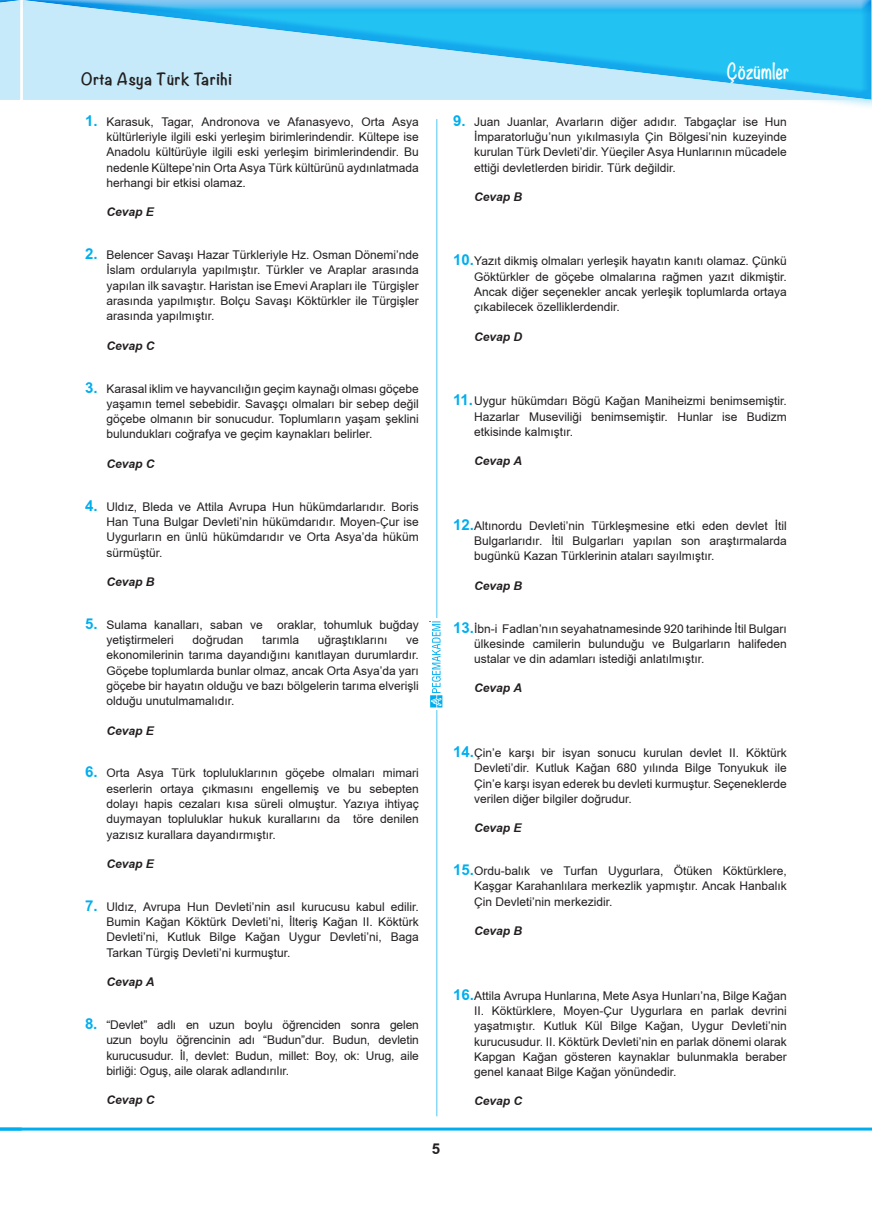
<style>
.page{position:relative;width:872px;height:1212px;background:#fff}
.page>*{position:absolute;margin:0;border:0;box-sizing:border-box;transform-origin:0 0}
.t1{font:700 19.5px "Noteworthy";color:#fff;scale:.8 1}
.t2{font:700 15px "Noteworthy";letter-spacing:.04em;color:#231f20}
.t3{font:700 15px "TR Arial";color:#231f20}
.t4{font:12px/15.3px "TR Arial";color:#231f20;text-align:justify}
.t5{font:italic 700 12px "TR Arial";color:#231f20}
.s1{font-weight:700;font-size:15px;color:#00aeef}
</style>
<div class="page">
<svg style="left:29px;top:0;width:843px;height:100px;background:#78d3f5"></svg>
<hr style="left:436px;top:119px;width:1px;height:997px;background:#00aeef">
<svg style="left:430px;top:619px;width:13px;height:91px"></svg>
<svg style="left:429px;top:621px;width:13px;height:86px"></svg>
<hr style="left:22px;top:1127px;width:850px;height:3px;background:#00aeef">
<div style="left:0;top:0;width:29px;height:110px;background:#00aeef;opacity:.33"></div>
<div style="left:0;top:0;width:22px;height:102px;background:#fff"></div>
<div style="left:0;top:0;width:21px;height:100px;background:#c6eafa"></div>
<hr style="left:0;top:1127px;width:22px;height:3px;background:#00aeef">
<p class="t2" style="left:81px;top:65px;width:152px">Orta Asya Türk Tarihi</p>
<h1 class="t1" style="left:727px;top:54px;width:80px">Çözümler</h1>
<p class="t4" style="left:106px;top:114px;width:314px;text-indent:-21px"><span class="s1">1.</span> Karasuk, Tagar, Andronova ve Afanasyevo, Orta Asya kültürleriyle ilgili eski yerleşim birimlerindendir. Kültepe ise Anadolu kültürüyle ilgili eski yerleşim birimlerindendir. Bu nedenle Kültepe’nin Orta Asya Türk kültürünü aydınlatmada herhangi bir etkisi olamaz.</p>
<p class="t5" style="left:106px;top:204px;width:49px">Cevap E</p>
<p class="t4" style="left:106px;top:247px;width:314px;text-indent:-21px"><span class="s1">2.</span> Belencer Savaşı Hazar Türkleriyle Hz. Osman Dönemi’nde İslam ordularıyla yapılmıştır. Türkler ve Araplar arasında yapılan ilk savaştır. Haristan ise Emevi Arapları ile Türgişler arasında yapılmıştır. Bolçu Savaşı Köktürkler ile Türgişler arasında yapılmıştır.</p>
<p class="t5" style="left:106px;top:337px;width:50px">Cevap C</p>
<p class="t4" style="left:106px;top:381px;width:314px;text-indent:-21px"><span class="s1">3.</span> Karasal iklim ve hayvancılığın geçim kaynağı olması göçebe yaşamın temel sebebidir. Savaşçı olmaları bir sebep değil göçebe olmanın bir sonucudur. Toplumların yaşam şeklini bulundukları coğrafya ve geçim kaynakları belirler.</p>
<p class="t5" style="left:106px;top:455px;width:50px">Cevap C</p>
<p class="t4" style="left:106px;top:499px;width:314px;text-indent:-21px"><span class="s1">4.</span> Uldız, Bleda ve Attila Avrupa Hun hükümdarlarıdır. Boris Han Tuna Bulgar Devleti’nin hükümdarıdır. Moyen-Çur ise Uygurların en ünlü hükümdarıdır ve Orta Asya’da hüküm sürmüştür.</p>
<p class="t5" style="left:106px;top:573px;width:50px">Cevap B</p>
<p class="t4" style="left:106px;top:617px;width:314px;text-indent:-21px"><span class="s1">5.</span> Sulama kanalları, saban ve oraklar, tohumluk buğday yetiştirmeleri</p>
<p class="t4" style="left:474px;top:114px;width:314px;text-indent:-21px"><span class="s1">9.</span> Juan Juanlar, Avarların diğer adıdır. Tabgaçlar ise Hun İmparatorluğu’nun yıkılmasıyla Çin Bölgesi’nin kuzeyinde kurulan Türk Devleti’dir. Yüeçiler Asya Hunlarının mücadele ettiği devletlerden biridir. Türk değildir.</p>
<p class="t5" style="left:474px;top:188px;width:50px">Cevap B</p>
<p class="t4" style="left:474px;top:254px;width:314px;text-indent:-21px"><span class="s1">10.</span>Yazıt dikmiş olmaları yerleşik hayatın kanıtı olamaz. Çünkü Göktürkler de göçebe olmalarına rağmen yazıt dikmiştir.<br>Ancak diğer seçenekler ancak yerleşik toplumlarda ortaya çıkabilecek özelliklerdendir.</p>
<p class="t5" style="left:474px;top:328px;width:50px">Cevap D</p>
<p class="t4" style="left:474px;top:393px;width:314px;text-indent:-21px"><span class="s1">11.</span>Uygur hükümdarı Bögü Kağan Maniheizmi benimsemiştir.<br>Hazarlar Museviliği benimsemiştir. Hunlar ise Budizm etkisinde kalmıştır.</p>
<p class="t5" style="left:474px;top:453px;width:50px">Cevap A</p>
<p class="t4" style="left:474px;top:518px;width:314px;text-indent:-21px"><span class="s1">12.</span>Altınordu Devleti’nin Türkleşmesine etki eden devlet İtil Bulgarlarıdır. İtil Bulgarları yapılan son araştırmalarda bugünkü Kazan Türklerinin ataları sayılmıştır.</p>
<p class="t5" style="left:474px;top:577px;width:50px">Cevap B</p>
<p class="t4" style="left:474px;top:621px;width:314px;text-indent:-21px"><span class="s1">13.</span>İbn-i Fadlan’nın seyahatnamesinde 920 tarihinde İtil Bulgarı ülkesinde camilerin bulunduğu ve Bulgarların halifeden ustalar ve din adamları istediği anlatılmıştır.</p>
<p class="t5" style="left:474px;top:680px;width:50px">Cevap A</p>
<p class="t4" style="left:193px;top:632px;width:52px">doğrudan</p>
<p class="t4" style="left:262px;top:632px;width:38px">tarımla</p>
<p class="t4" style="left:318px;top:632px;width:71px">uğraştıklarını</p>
<p class="t4" style="left:106px;top:632px;width:314px;text-indent:300px">ve ekonomilerinin tarıma dayandığını kanıtlayan durumlardır.<br>Göçebe toplumlarda bunlar olmaz, ancak Orta Asya’da yarı göçebe bir hayatın olduğu ve bazı bölgelerin tarıma elverişli olduğu unutulmamalıdır.</p>
<p class="t5" style="left:106px;top:722px;width:49px">Cevap E</p>
<p class="t4" style="left:106px;top:765px;width:314px;text-indent:-21px"><span class="s1">6.</span> Orta Asya Türk topluluklarının göçebe olmaları mimari eserlerin ortaya çıkmasını engellemiş ve bu sebepten dolayı hapis cezaları kısa süreli olmuştur. Yazıya ihtiyaç duymayan topluluklar hukuk kurallarını da töre denilen yazısız kurallara dayandırmıştır.</p>
<p class="t5" style="left:106px;top:855px;width:49px">Cevap E</p>
<p class="t4" style="left:106px;top:899px;width:314px;text-indent:-21px"><span class="s1">7.</span> Uldız, Avrupa Hun Devleti’nin asıl kurucusu kabul edilir.<br>Bumin Kağan Köktürk Devleti’ni, İlteriş Kağan II. Köktürk Devleti’ni, Kutluk Bilge Kağan Uygur Devleti’ni, Baga Tarkan Türgiş Devleti’ni kurmuştur.</p>
<p class="t5" style="left:106px;top:974px;width:50px">Cevap A</p>
<p class="t4" style="left:106px;top:1017px;width:314px;text-indent:-21px"><span class="s1">8.</span> “Devlet” adlı en uzun boylu öğrenciden sonra gelen uzun boylu öğrencinin adı “Budun”dur. Budun, devletin kurucusudur. İl, devlet: Budun, millet: Boy, ok: Urug, aile birliği: Oguş, aile olarak adlandırılır.</p>
<p class="t5" style="left:106px;top:1092px;width:50px">Cevap C</p>
<p class="t4" style="left:474px;top:745px;width:314px;text-indent:-21px"><span class="s1">14.</span>Çin’e karşı bir isyan sonucu kurulan devlet II. Köktürk Devleti’dir. Kutluk Kağan 680 yılında Bilge Tonyukuk ile Çin’e karşı isyan ederek bu devleti kurmuştur. Seçeneklerde verilen diğer bilgiler doğrudur.</p>
<p class="t5" style="left:474px;top:820px;width:49px">Cevap E</p>
<p class="t4" style="left:474px;top:863px;width:314px;text-indent:-21px"><span class="s1">15.</span>Ordu-balık ve Turfan Uygurlara, Ötüken Köktürklere, Kaşgar Karahanlılara merkezlik yapmıştır. Ancak Hanbalık Çin Devleti’nin merkezidir.</p>
<p class="t5" style="left:474px;top:923px;width:50px">Cevap B</p>
<p class="t4" style="left:474px;top:988px;width:314px;text-indent:-21px"><span class="s1">16.</span>Attila Avrupa Hunlarına, Mete Asya Hunları’na, Bilge Kağan II. Köktürklere, Moyen-Çur Uygurlara en parlak devrini yaşatmıştır. Kutluk Kül Bilge Kağan, Uygur Devleti’nin kurucusudur. II. Köktürk Devleti’nin en parlak dönemi olarak Kapgan Kağan gösteren kaynaklar bulunmakla beraber genel kanaat Bilge Kağan yönündedir.</p>
<p class="t5" style="left:474px;top:1093px;width:50px">Cevap C</p>
<p class="t3" style="left:432px;top:1138px;width:10px">5</p>
</div>
